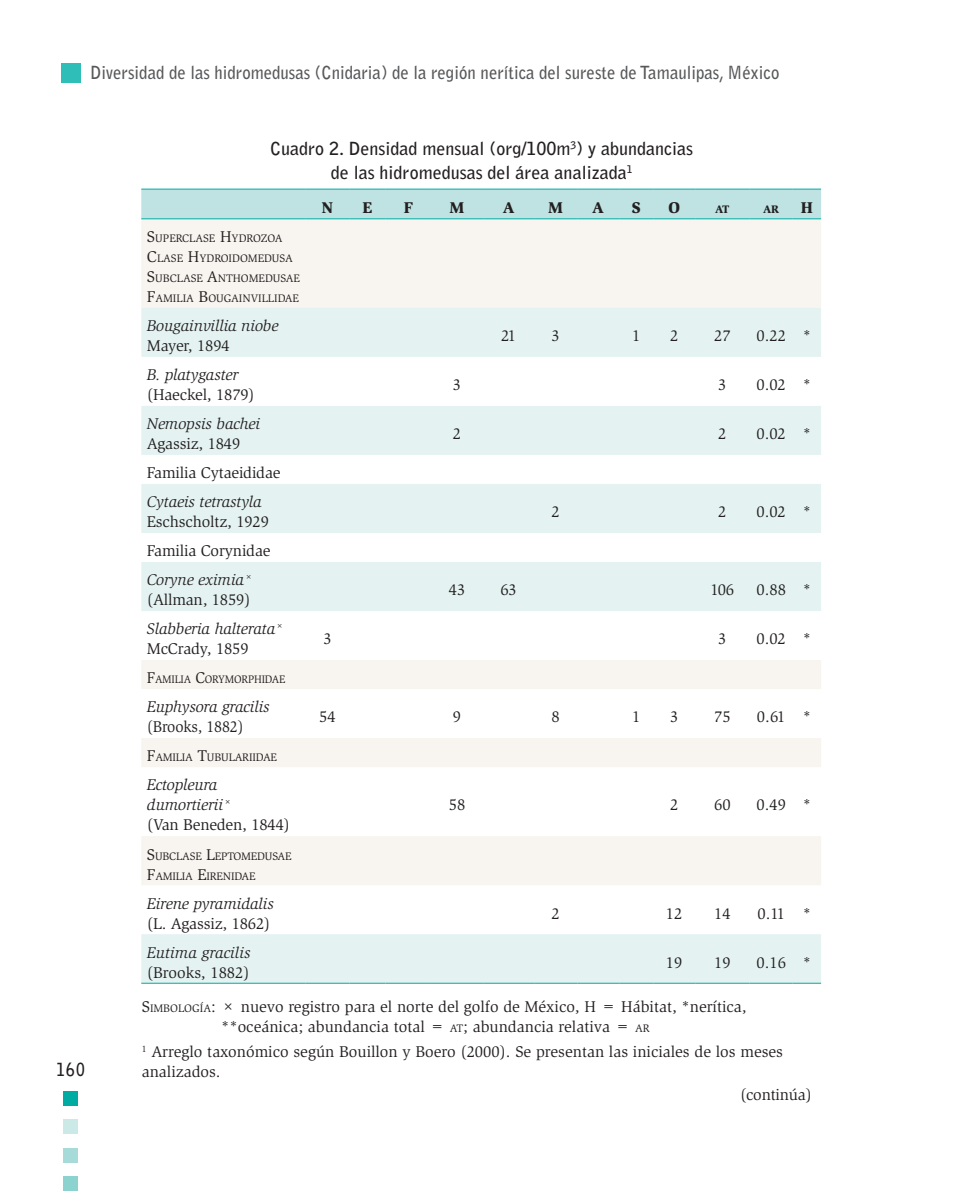
<style>
.page{position:relative;width:964px;height:1191px;background:#fff}
.page>*{position:absolute;margin:0;border:0;box-sizing:border-box;transform-origin:0 0}
.t1{font:700 18px "Bell Gothic Std";color:#57585a;scale:.93 1}
.t2{font:700 18px/24px "Bell Gothic Std";color:#231f20;text-align:center}
.t3{font:700 18px "Bell Gothic Std";color:#231f20;scale:.87 1}
.t4{font:16px/20px "Slimbach";color:#231f20}
.t5{font:italic 16px/20px "Slimbach";letter-spacing:-.01em;color:#231f20}
.t6{font:16px "Slimbach";color:#231f20;scale:.96 1}
.t7{font:900 16px "Slimbach";color:#231f20}
.t8{font:11.2px/20px "Slimbach";letter-spacing:-.015em;color:#231f20}
.t9{font:11.2px "Slimbach";letter-spacing:-.015em;color:#231f20;scale:.96 1}
.t10{font:900 11.2px "Slimbach";color:#231f20}
.s1{font-size:16px}
.s2{font-style:italic}
.s3{font-style:normal}
.s4{font-style:inherit}
.s5{font-size:11.2px}
</style>
<div class="page">
<div style="left:61px;top:63px;width:20px;height:20px;background:#30beb8"></div>
<div style="left:64px;top:1091px;width:14px;height:14px;background:#00aba2"></div>
<div style="left:64px;top:1176px;width:14px;height:15px;background:#8cd2cf"></div>
<div style="left:64px;top:1119px;width:14px;height:15px;background:#cbe9e7"></div>
<div style="left:64px;top:1148px;width:14px;height:14px;background:#a6dbd9"></div>
<div style="left:141px;top:219px;width:680px;height:89px;background:#f8f4ef"></div>
<svg style="left:141px;top:308px;width:680px;height:675px"></svg>
<svg style="left:141px;top:189px;width:680px;height:30px;background:#b6e0df"></svg>
<hr style="left:141px;top:983px;width:165px;height:1px;background:#00aba2">
<hr style="left:306px;top:983px;width:43px;height:1px;background:#00aba2">
<hr style="left:349px;top:983px;width:37px;height:1px;background:#00aba2">
<hr style="left:386px;top:983px;width:45px;height:1px;background:#00aba2">
<hr style="left:431px;top:983px;width:52px;height:1px;background:#00aba2">
<hr style="left:483px;top:983px;width:51px;height:1px;background:#00aba2">
<hr style="left:534px;top:983px;width:43px;height:1px;background:#00aba2">
<hr style="left:577px;top:983px;width:42px;height:1px;background:#00aba2">
<hr style="left:619px;top:983px;width:34px;height:1px;background:#00aba2">
<hr style="left:653px;top:983px;width:42px;height:1px;background:#00aba2">
<hr style="left:695px;top:983px;width:54px;height:1px;background:#00aba2">
<hr style="left:749px;top:983px;width:44px;height:1px;background:#00aba2">
<svg style="left:793px;top:983px;width:28px;height:1px"></svg>
<p class="t1" style="left:90px;top:61px;width:742px">Diversidad de las hidromedusas (Cnidaria) de la región nerítica del sureste de Tamaulipas, México</p>
<p class="t2" style="left:270px;top:137px;width:424px">Cuadro 2. Densidad mensual (org/100m<sup>3</sup>) y abundancias de las hidromedusas del área analizada<sup>1</sup></p>
<p class="t8" style="left:147px;top:228px;width:155px"><span class="s1">S</span>UPERCLASE <span class="s1">H</span>YDROZOA<br><span class="s1">C</span>LASE <span class="s1">H</span>YDROIDOMEDUSA<br><span class="s1">S</span>UBCLASE <span class="s1">A</span>NTHOMEDUSAE<br><span class="s1">F</span>AMILIA <span class="s1">B</span>OUGAINVILLIDAE</p>
<p class="t5" style="left:147px;top:316px;width:133px">Bougainvillia niobe</p>
<p class="t4" style="left:147px;top:336px;width:84px">Mayer, 1894</p>
<p class="t5" style="left:147px;top:365px;width:93px">B. platygaster</p>
<p class="t4" style="left:147px;top:385px;width:109px">(Haeckel, 1879)</p>
<p class="t5" style="left:147px;top:414px;width:115px">Nemopsis bachei</p>
<p class="t4" style="left:147px;top:434px;width:95px">Agassiz, 1849</p>
<p class="t4" style="left:147px;top:463px;width:135px">Familia Cytaeididae</p>
<p class="t5" style="left:147px;top:492px;width:116px">Cytaeis tetrastyla</p>
<p class="t4" style="left:147px;top:512px;width:124px">Eschscholtz, 1929</p>
<p class="t4" style="left:147px;top:536px;width:125px;line-height:29px">Familia Corynidae<br><span class="s2">Coryne eximia</span><sup>×</sup></p>
<p class="t4" style="left:147px;top:590px;width:105px">(Allman, 1859)</p>
<p class="t7" style="left:322px;top:198px;width:13px">N</p>
<p class="t7" style="left:362px;top:198px;width:11px">E</p>
<p class="t7" style="left:404px;top:198px;width:11px">F</p>
<p class="t7" style="left:450px;top:198px;width:16px">M</p>
<p class="t7" style="left:503px;top:198px;width:13px">A</p>
<p class="t7" style="left:548px;top:198px;width:16px">M</p>
<p class="t7" style="left:592px;top:198px;width:13px">A</p>
<p class="t7" style="left:632px;top:198px;width:10px">S</p>
<p class="t7" style="left:668px;top:198px;width:13px">O</p>
<p class="t10" style="left:715px;top:202px;width:16px">AT</p>
<p class="t10" style="left:763px;top:202px;width:18px">AR</p>
<p class="t7" style="left:801px;top:198px;width:14px">H</p>
<p class="t4" style="left:501px;top:326px;width:17px">21</p>
<p class="t4" style="left:551px;top:326px;width:10px">3</p>
<p class="t4" style="left:632px;top:326px;width:10px">1</p>
<p class="t4" style="left:670px;top:326px;width:10px">2</p>
<p class="t4" style="left:714px;top:326px;width:18px">27</p>
<p class="t4" style="left:756px;top:326px;width:56px">0.22 *</p>
<p class="t4" style="left:453px;top:375px;width:10px">3</p>
<p class="t4" style="left:718px;top:375px;width:10px">3</p>
<p class="t4" style="left:756px;top:375px;width:56px">0.02 *</p>
<p class="t4" style="left:453px;top:424px;width:10px">2</p>
<p class="t4" style="left:718px;top:424px;width:10px">2</p>
<p class="t4" style="left:756px;top:424px;width:56px">0.02 *</p>
<p class="t4" style="left:551px;top:502px;width:10px">2</p>
<p class="t4" style="left:718px;top:502px;width:10px">2</p>
<p class="t4" style="left:756px;top:502px;width:56px">0.02 *</p>
<p class="t4" style="left:449px;top:580px;width:18px">43</p>
<p class="t4" style="left:500px;top:580px;width:18px">63</p>
<p class="t4" style="left:710px;top:580px;width:25px">106</p>
<p class="t4" style="left:756px;top:580px;width:56px">0.88 *</p>
<p class="t5" style="left:147px;top:619px;width:139px">Slabberia halterata<sup>×<br></sup><span class="s3">McCrady, 1859</span></p>
<p class="t4" style="left:323px;top:629px;width:10px">3</p>
<p class="t4" style="left:718px;top:629px;width:10px">3</p>
<p class="t4" style="left:756px;top:629px;width:56px">0.02 *</p>
<p class="t9" style="left:147px;top:673px;width:145px"><span class="s1">F</span>AMILIA <span class="s1">C</span>ORYMORPHIDAE</p>
<p class="t5" style="left:147px;top:697px;width:124px">Euphysora gracilis</p>
<p class="t6" style="left:147px;top:718px;width:102px">(Brooks, 1882)</p>
<p class="t4" style="left:319px;top:707px;width:18px">54</p>
<p class="t4" style="left:453px;top:707px;width:10px">9</p>
<p class="t4" style="left:551px;top:707px;width:10px">8</p>
<p class="t4" style="left:632px;top:707px;width:10px">1</p>
<p class="t4" style="left:670px;top:707px;width:10px">3</p>
<p class="t4" style="left:714px;top:707px;width:18px">75</p>
<p class="t4" style="left:757px;top:707px;width:56px">0.61 *</p>
<p class="t3" style="left:56px;top:1058px;width:34px">160</p>
<p class="t8" style="left:147px;top:747px;width:131px"><span class="s1">F</span>AMILIA <span class="s1">T</span>UBULARIIDAE</p>
<p class="t5" style="left:147px;top:775px;width:145px">Ectopleura dumortierii<sup>×<br></sup><span class="s3">(Van Beneden, 1844)</span></p>
<p class="t8" style="left:147px;top:846px;width:146px"><span class="s1">S</span>UBCLASE <span class="s1">L</span>EPTOMEDUSAE<br><span class="s1">F</span>AMILIA <span class="s1">E</span>IRENIDAE</p>
<p class="t5" style="left:147px;top:893px;width:128px">Eirene pyramidalis</p>
<p class="t4" style="left:147px;top:913px;width:125px">(L. Agassiz, 1862)</p>
<p class="t5" style="left:147px;top:942px;width:105px">Eutima gracilis</p>
<p class="t4" style="left:147px;top:962px;width:104px">(Brooks, 1882)</p>
<p class="t4" style="left:449px;top:795px;width:18px">58</p>
<p class="t4" style="left:670px;top:795px;width:10px">2</p>
<p class="t4" style="left:714px;top:795px;width:18px">60</p>
<p class="t4" style="left:756px;top:795px;width:56px">0.49 *</p>
<p class="t4" style="left:551px;top:903px;width:10px">2</p>
<p class="t4" style="left:666px;top:903px;width:18px">12</p>
<p class="t4" style="left:714px;top:903px;width:18px">14</p>
<p class="t4" style="left:757px;top:903px;width:55px">0.11 *</p>
<p class="t4" style="left:666px;top:952px;width:18px">19</p>
<p class="t4" style="left:714px;top:952px;width:18px">19</p>
<p class="t4" style="left:756px;top:952px;width:56px">0.16 *</p>
<p class="t4" style="left:221px;top:996px;width:527px;text-indent:-79px"><span class="s4">S</span><span class="s5">IMBOLOGÍA</span>: × nuevo registro para el norte del golfo de México, H = Hábitat, *nerítica, **oceánica; abundancia total = <span class="s5">AT</span>; abundancia relativa = <span class="s5">AR</span></p>
<p class="t4" style="left:142px;top:1042px;width:643px"><sup>1</sup> Arreglo taxonómico según Bouillon y Boero (2000). Se presentan las iniciales de los meses analizados.</p>
<p class="t4" style="left:740px;top:1085px;width:73px">(continúa)</p>
</div>
